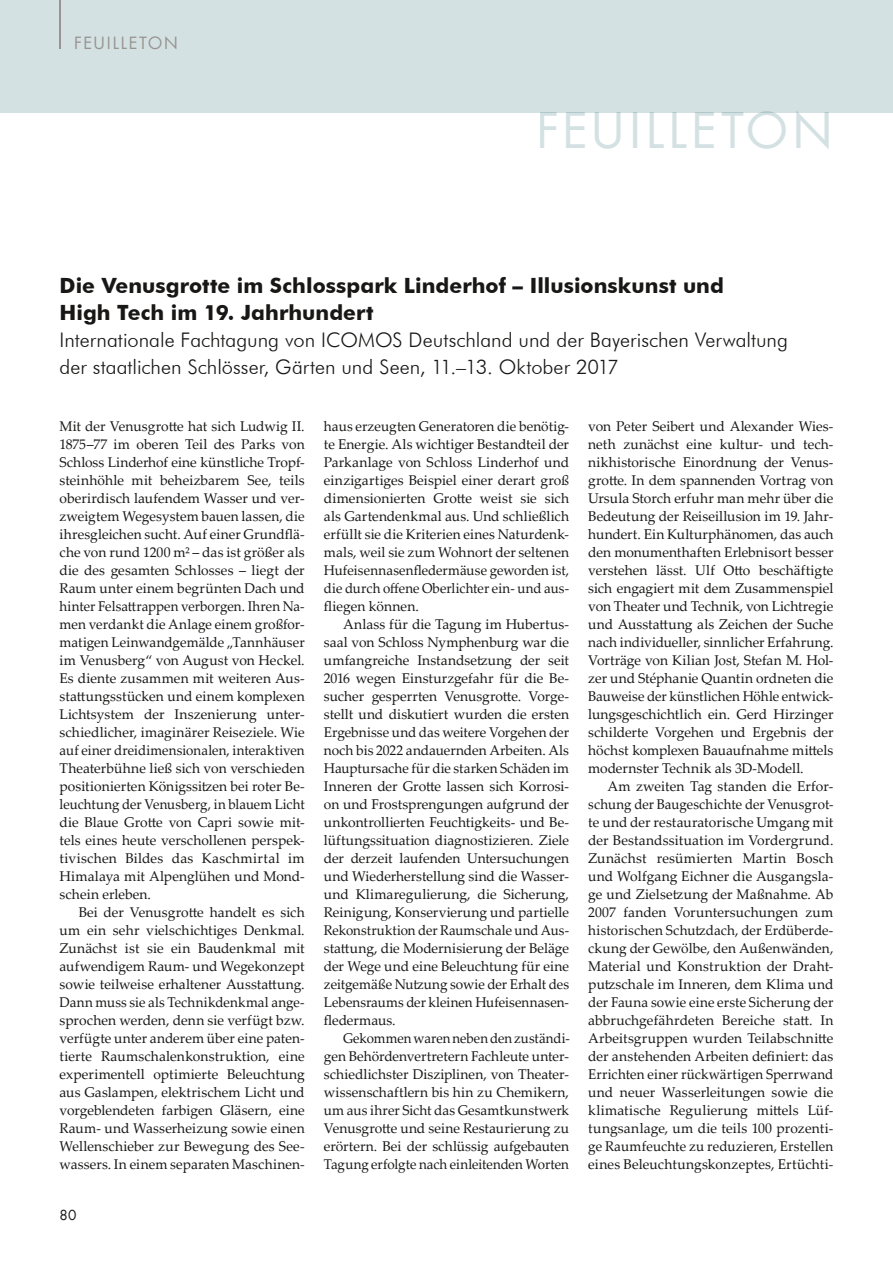
<style>
.page{position:relative;width:893px;height:1263px;background:#fff}
.page>*{position:absolute;margin:0;border:0;box-sizing:border-box;transform-origin:0 0}
.t1{font:48px "Futura ND Book";letter-spacing:.07em;color:#d4e1e3}
.t2{font:700 21px/27px "Futura BT";letter-spacing:.005em;color:#181716}
.t3{font:300 20.1px/27px "Futura BT";color:#181716}
.t4{font:16.5px "Futura ND Book";letter-spacing:.08em;color:#989590}
.t5{font:14.1px/18px "Palatino Linotype";letter-spacing:.005em;color:#181716;text-align:justify}
.t6{font:14.1px/18px "Palatino Linotype";letter-spacing:.005em;color:#181716;text-align:justify;scale:.94 1}
.t7{font:13.5px "Futura ND Book";color:#181716}
</style>
<div class="page">
<div style="left:0;top:0;width:893px;height:112px;background:#d4e1e3"></div>
<hr style="left:60px;top:0;width:1px;height:49px;background:#989590">
<p class="t4" style="left:74px;top:32px;width:106px">FEUILLETON</p>
<h1 class="t1" style="left:535px;top:100px;width:300px">FEUILLETON</h1>
<h2 class="t2" style="left:60px;top:272px;width:666px">Die Venusgrotte im Schlosspark Linderhof – Illusionskunst und<br>High Tech im 19. Jahrhundert</h2>
<h3 class="t3" style="left:60px;top:326px;width:730px">Internationale Fachtagung von ICOMOS Deutschland und der Bayerischen Verwaltung der staatlichen Schlösser, Gärten und Seen, 11.–13. Oktober 2017</h3>
<p class="t5" style="left:60px;top:417px;width:247px">Mit der Venusgrotte hat sich Ludwig II.<br>1875–77 im oberen Teil des Parks von Schloss Linderhof eine künstliche Tropf&shy;steinhöhle mit beheizbarem See, teils oberirdisch laufendem Wasser und ver&shy;zweigtem Wegesystem bauen lassen, die ihresgleichen sucht. Auf einer Grundflä&shy;che von rund 1200 m² – das ist größer als die des gesamten Schlosses – liegt der Raum unter einem begrünten Dach und hinter Felsattrappen verborgen. Ihren Na&shy;men verdankt die Anlage einem großfor&shy;matigen Leinwandgemälde „Tannhäuser im Venusberg“ von August von Heckel.<br>Es diente zusammen mit weiteren Aus&shy;stattungsstücken und einem komplexen Lichtsystem der Inszenierung unter&shy;schiedlicher, imaginärer Reiseziele. Wie auf einer dreidimensionalen, interaktiven Theaterbühne ließ sich von verschieden positionierten Königssitzen bei roter Be&shy;leuchtung der Venusberg, in blauem Licht die Blaue Grotte von Capri sowie mit&shy;tels eines heute verschollenen perspek&shy;tivischen Bildes das Kaschmirtal im Himalaya mit Alpenglühen und Mond&shy;schein erleben.</p>
<p class="t5" style="left:60px;top:903px;width:247px;text-indent:19px">Bei der Venusgrotte handelt es sich um ein sehr vielschichtiges Denkmal.<br>Zunächst ist sie ein Baudenkmal mit aufwendigem Raum- und Wegekonzept sowie teilweise erhaltener Ausstattung.<br>Dann muss sie als Technikdenkmal ange&shy;sprochen werden, denn sie verfügt bzw. verfügte unter anderem über eine paten&shy;tierte Raumschalenkonstruktion, eine experimentell optimierte Beleuchtung aus Gaslampen, elektrischem Licht und vorgeblendeten farbigen Gläsern, eine Raum- und Wasserheizung sowie einen Wellenschieber zur Bewegung des See&shy;wassers. In einem separaten Maschinen-</p>
<p class="t7" style="left:60px;top:1207px;width:18px">80</p>
<p class="t5" style="left:324px;top:417px;width:247px">haus erzeugten Generatoren die benötig&shy;te Energie. Als wichtiger Bestandteil der Parkanlage von Schloss Linderhof und einzigartiges Beispiel einer derart groß dimensionierten Grotte weist sie sich als Gartendenkmal aus. Und schließlich erfüllt sie die Kriterien eines Naturdenk&shy;mals, weil sie zum Wohnort der seltenen Hufeisennasenfledermäuse geworden ist, die durch offene Oberlichter ein- und aus&shy;fliegen können.</p>
<p class="t5" style="left:324px;top:615px;width:247px;text-indent:19px">Anlass für die Tagung im Hubertus&shy;saal von Schloss Nymphenburg war die umfangreiche Instandsetzung der seit 2016 wegen Einsturzgefahr für die Be&shy;sucher gesperrten Venusgrotte. Vorge&shy;stellt und diskutiert wurden die ersten Ergebnisse und das weitere Vorgehen der noch bis 2022 andauernden Arbeiten. Als Hauptursache für die starken Schäden im Inneren der Grotte lassen sich Korrosi&shy;on und Frostsprengungen aufgrund der unkontrollierten Feuchtigkeits- und Be&shy;lüftungssituation diagnostizieren. Ziele der derzeit laufenden Untersuchungen und Wiederherstellung sind die Wasser&shy;und Klimaregulierung, die Sicherung, Reinigung, Konservierung und partielle Rekonstruktion der Raumschale und Aus&shy;stattung, die Modernisierung der Beläge der Wege und eine Beleuchtung für eine zeitgemäße Nutzung sowie der Erhalt des Lebensraums der kleinen Hufeisennasen&shy;fledermaus.</p>
<p class="t6" style="left:324px;top:1029px;width:263px;text-indent:19px">Gekommen waren neben den zuständi&shy;gen Behördenvertretern Fachleute unter&shy;schiedlichster Disziplinen, von Theater&shy;wissenschaftlern bis hin zu Chemikern, um aus ihrer Sicht das Gesamtkunstwerk Venusgrotte und seine Restaurierung zu erörtern. Bei der schlüssig aufgebauten Tagung erfolgte nach einleitenden Worten</p>
<p class="t5" style="left:588px;top:417px;width:247px">von Peter Seibert und Alexander Wies&shy;neth zunächst eine kultur- und tech&shy;nikhistorische Einordnung der Venus&shy;grotte. In dem spannenden Vortrag von Ursula Storch erfuhr man mehr über die Bedeutung der Reiseillusion im 19. Jahr&shy;hundert. Ein Kulturphänomen, das auch den monumenthaften Erlebnisort besser verstehen lässt. Ulf Otto beschäftigte sich engagiert mit dem Zusammenspiel von Theater und Technik, von Lichtregie und Ausstattung als Zeichen der Suche nach individueller, sinnlicher Erfahrung.<br>Vorträge von Kilian Jost, Stefan M. Hol&shy;zer und Stéphanie Quantin ordneten die Bauweise der künstlichen Höhle entwick&shy;lungsgeschichtlich ein. Gerd Hirzinger schilderte Vorgehen und Ergebnis der höchst komplexen Bauaufnahme mittels modernster Technik als 3D-Modell.</p>
<p class="t5" style="left:588px;top:777px;width:247px;text-indent:19px">Am zweiten Tag standen die Erfor&shy;schung der Baugeschichte der Venusgrot&shy;te und der restauratorische Umgang mit der Bestandssituation im Vordergrund.<br>Zunächst resümierten Martin Bosch und Wolfgang Eichner die Ausgangsla&shy;ge und Zielsetzung der Maßnahme. Ab 2007 fanden Voruntersuchungen zum historischen Schutzdach, der Erdüberde&shy;ckung der Gewölbe, den Außenwänden, Material und Konstruktion der Draht&shy;putzschale im Inneren, dem Klima und der Fauna sowie eine erste Sicherung der abbruchgefährdeten Bereiche statt. In Arbeitsgruppen wurden Teilabschnitte der anstehenden Arbeiten definiert: das Errichten einer rückwärtigen Sperrwand und neuer Wasserleitungen sowie die klimatische Regulierung mittels Lüf&shy;tungsanlage, um die teils 100 prozenti&shy;ge Raumfeuchte zu reduzieren, Erstellen eines Beleuchtungskonzeptes, Ertüchti-</p>
</div>
